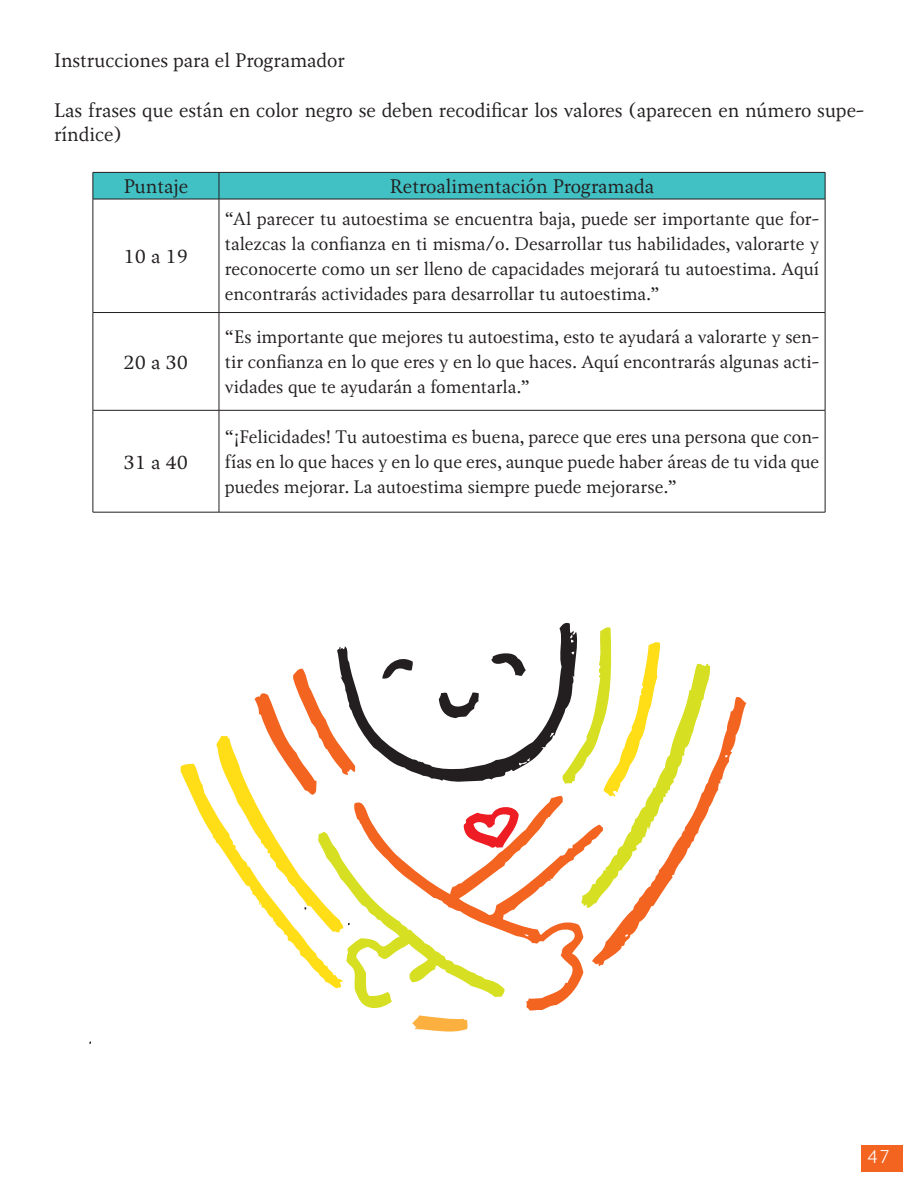
<style>
.page{position:relative;width:918px;height:1188px;background:#fff}
.page>*{position:absolute;margin:0;border:0;box-sizing:border-box;transform-origin:0 0}
.Texto_corrido{font:19.5px/24.8px "Soberana Texto";color:#231f20}
.Texto_corrido-2{font:18px/24.8px "Soberana Texto";color:#231f20;text-align:justify}
.t1{font:300 18px "Soberana Sans";color:#fff}
</style>
<div class="page">
<div style="left:861px;top:1145px;width:42px;height:26px;background:#f36421"></div>
<svg style="left:93px;top:172px;width:733px;height:27px;background:#3fb8bb"></svg>
<hr style="left:93px;top:199px;width:126px;height:1px;background:#231f20">
<hr style="left:93px;top:199px;width:1px;height:113px;background:#231f20">
<hr style="left:219px;top:199px;width:606px;height:1px;background:#231f20">
<hr style="left:219px;top:199px;width:1px;height:113px;background:#231f20">
<hr style="left:825px;top:199px;width:1px;height:113px;background:#231f20">
<hr style="left:93px;top:312px;width:126px;height:1px;background:#231f20">
<hr style="left:93px;top:313px;width:1px;height:97px;background:#231f20">
<hr style="left:219px;top:312px;width:606px;height:1px;background:#231f20">
<hr style="left:219px;top:313px;width:1px;height:97px;background:#231f20">
<hr style="left:825px;top:313px;width:1px;height:97px;background:#231f20">
<hr style="left:93px;top:410px;width:126px;height:1px;background:#231f20">
<hr style="left:93px;top:411px;width:1px;height:101px;background:#231f20">
<hr style="left:219px;top:410px;width:606px;height:1px;background:#231f20">
<hr style="left:219px;top:411px;width:1px;height:101px;background:#231f20">
<hr style="left:825px;top:411px;width:1px;height:101px;background:#231f20">
<hr style="left:93px;top:512px;width:126px;height:1px;background:#231f20">
<hr style="left:219px;top:512px;width:606px;height:1px;background:#231f20">
<svg style="left:412px;top:1015px;width:56px;height:17px"></svg>
<svg style="left:181px;top:622px;width:565px;height:387px"></svg>
<p class="Texto_corrido" style="left:54px;top:48px;width:293px">Instrucciones para el Programador</p>
<p class="Texto_corrido" style="left:54px;top:97px;width:812px">Las frases que están en color negro se deben recodificar los valores (aparecen en número supe&shy;ríndice)</p>
<p class="Texto_corrido" style="left:124px;top:174px;width:66px">Puntaje</p>
<p class="Texto_corrido" style="left:390px;top:174px;width:266px">Retroalimentación Programada</p>
<p class="Texto_corrido" style="left:124px;top:244px;width:66px">10 a 19</p>
<p class="Texto_corrido" style="left:124px;top:349px;width:66px">20 a 30</p>
<p class="Texto_corrido" style="left:124px;top:449px;width:66px">31 a 40</p>
<p class="Texto_corrido-2" style="left:225px;top:207px;width:596px">“Al parecer tu autoestima se encuentra baja, puede ser importante que for&shy;talezcas la confianza en ti misma/o. Desarrollar tus habilidades, valorarte y reconocerte como un ser lleno de capacidades mejorará tu autoestima. Aquí encontrarás actividades para desarrollar tu autoestima.”</p>
<p class="Texto_corrido-2" style="left:225px;top:325px;width:596px">“Es importante que mejores tu autoestima, esto te ayudará a valorarte y sen&shy;tir confianza en lo que eres y en lo que haces. Aquí encontrarás algunas acti&shy;vidades que te ayudarán a fomentarla.”</p>
<p class="Texto_corrido-2" style="left:225px;top:424px;width:596px">“¡Felicidades! Tu autoestima es buena, parece que eres una persona que con&shy;fías en lo que haces y en lo que eres, aunque puede haber áreas de tu vida que puedes mejorar. La autoestima siempre puede mejorarse.”</p>
<p class="t1" style="left:867px;top:1145px;width:25px">47</p>
</div>
